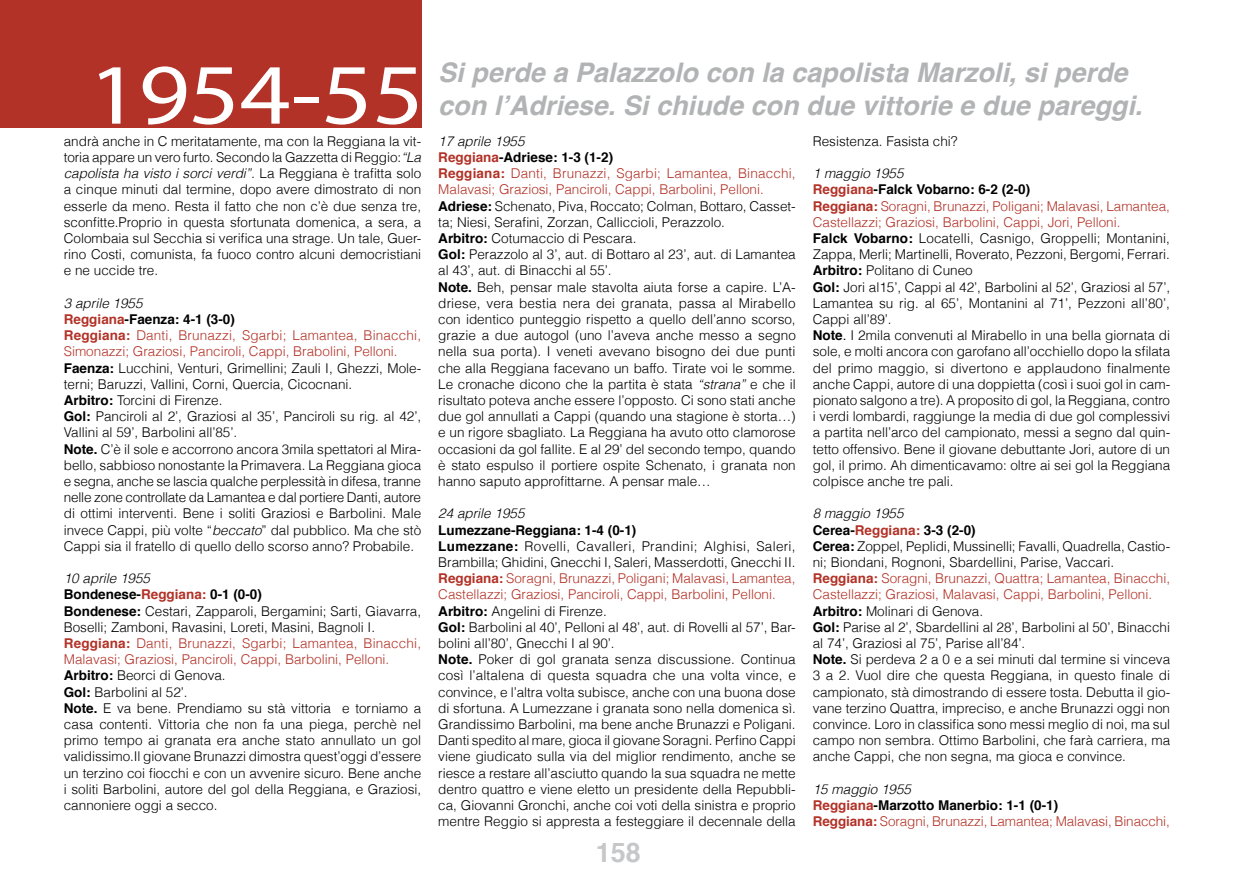
<style>
.page{position:relative;width:1234px;height:893px;background:#fff}
.page>*{position:absolute;margin:0;border:0;box-sizing:border-box;transform-origin:0 0}
.t1{font:86.55px "Myriad Pro";letter-spacing:-.005em;color:#fff;scale:1.15 1}
.t2{font:italic 700 27px/32.4px "Helvetica";color:#b1b3b4}
.t3{font:700 27px "Helvetica";color:#c6c7c8}
.t4{font:300 13.5px/16.2px "Helvetica";color:#000}
.t5{font:300 13.5px/16.2px "Helvetica";letter-spacing:-.01em;color:#b23227}
.t6{font:italic 300 13.5px "Helvetica";color:#000}
.s1{font-style:italic}
.s2{font-weight:700;color:#b23227}
.s3{font-weight:700}
.s4{color:#b23227}
.s5{font-weight:400}
.s6{font-style:italic;color:#000}
.s7{font-weight:700;color:#000}
</style>
<div class="page">
<div style="left:0;top:0;width:421px;height:127px;background:#b23227"></div>
<h1 class="t1" style="left:88px;top:41px;width:293px">1954-55</h1>
<p class="t4" style="left:64px;top:132px;width:359px;text-align:justify">andrà anche in C meritatamente, ma con la Reggiana la vit&shy;toria appare un vero furto. Secondo la Gazzetta di Reggio:<span class="s1">“La capolista ha visto i sorci verdi”.</span> La Reggiana è trafitta solo a cinque minuti dal termine, dopo avere dimostrato di non esserle da meno. Resta il fatto che non c’è due senza tre, sconfitte.Proprio in questa sfortunata domenica, a sera, a Colombaia sul Secchia si verifica una strage. Un tale, Guer&shy;rino Costi, comunista, fa fuoco contro alcuni democristiani e ne uccide tre.</p>
<p class="t4" style="left:64px;top:294px;width:359px"><span class="s1">3 aprile 1955<br></span><span class="s2">Reggiana</span><span class="s3">-Faenza: 4-1 (3-0)<br></span><span class="s2">Reggiana:</span> <span class="s4">Danti, Brunazzi, Sgarbi; Lamantea, Binacchi, Simonazzi; Graziosi, Panciroli, Cappi, Brabolini, Pelloni.<br></span><span class="s3">Faenza:</span> Lucchini, Venturi, Grimellini; Zauli I, Ghezzi, Mole&shy;terni; Baruzzi, Vallini, Corni, Quercia, Cicocnani.<br><span class="s3">Arbitro:</span> Torcini di Firenze.<br><span class="s3">Gol:</span> Panciroli al 2’, Graziosi al 35’, Panciroli su rig. al 42’, Vallini al 59’, Barbolini all’85’.<br><span class="s3">Note.</span> C’è il sole e accorrono ancora 3mila spettatori al Mira&shy;bello, sabbioso nonostante la Primavera. La Reggiana gioca e segna, anche se lascia qualche perplessità in difesa, tranne nelle zone controllate da Lamantea e dal portiere Danti, autore di ottimi interventi. Bene i soliti Graziosi e Barbolini. Male invece Cappi, più volte “<span class="s1">beccato</span>” dal pubblico. Ma che stò Cappi sia il fratello di quello dello scorso anno? Probabile.</p>
<p class="t4" style="left:64px;top:570px;width:359px"><span class="s1">10 aprile 1955<br></span><span class="s3">Bondenese-</span><span class="s2">Reggiana:</span> <span class="s3">0-1 (0-0)<br>Bondenese:</span> Cestari, Zapparoli, Bergamini; Sarti, Giavarra, Boselli; Zamboni, Ravasini, Loreti, Masini, Bagnoli I.<br><span class="s2">Reggiana:</span> <span class="s4">Danti, Brunazzi, Sgarbi; Lamantea, Binacchi, Malavasi; Graziosi, Panciroli, Cappi, Barbolini, Pelloni.<br></span><span class="s3">Arbitro:</span> Beorci di Genova.<br><span class="s3">Gol:</span> Barbolini al 52’.<br><span class="s3">Note.</span> E va bene. Prendiamo su stà vittoria e torniamo a casa contenti. Vittoria che non fa una piega, perchè nel primo tempo ai granata era anche stato annullato un gol validissimo.Il giovane Brunazzi dimostra quest’oggi d’essere un terzino coi fiocchi e con un avvenire sicuro. Bene anche i soliti Barbolini, autore del gol della Reggiana, e Graziosi, cannoniere oggi a secco.</p>
<h2 class="t2" style="left:438px;top:57px;width:705px">Si perde a Palazzolo con la capolista Marzoli, si perde con lʼAdriese. Si chiude con due vittorie e due pareggi.</h2>
<p class="t4" style="left:438px;top:132px;width:359px"><span class="s1">17 aprile 1955<br></span><span class="s2">Reggiana</span><span class="s3">-Adriese: 1-3 (1-2)<br></span><span class="s2">Reggiana:</span> <span class="s4">Danti, Brunazzi, Sgarbi; Lamantea, Binacchi, Malavasi; Graziosi, Panciroli, Cappi, Barbolini, Pelloni.<br></span><span class="s3">Adriese:</span> Schenato, Piva, Roccato; Colman, Bottaro, Casset&shy;ta; Niesi, Serafini, Zorzan, Calliccioli, Perazzolo.<br><span class="s3">Arbitro:</span> Cotumaccio di Pescara.<br><span class="s3">Gol:</span> Perazzolo al 3’, aut. di Bottaro al 23’, aut. di Lamantea al 43’, aut. di Binacchi al 55’.<br><span class="s3">Note.</span> Beh, pensar male stavolta aiuta forse a capire. L’A&shy;driese, vera bestia nera dei granata, passa al Mirabello con identico punteggio rispetto a quello dell’anno scorso, grazie a due autogol (uno l’aveva anche messo a segno nella sua porta). I veneti avevano bisogno dei due punti che alla Reggiana facevano un baffo. Tirate voi le somme.<br>Le cronache dicono che la partita è stata <span class="s1">“strana”</span> e che il risultato poteva anche essere l’opposto. Ci sono stati anche due gol annullati a Cappi (quando una stagione è storta…) e un rigore sbagliato. La Reggiana ha avuto otto clamorose occasioni da gol fallite. E al 29’ del secondo tempo, quando è stato espulso il portiere ospite Schenato, i granata non hanno saputo approfittarne. A pensar male…</p>
<p class="t6" style="left:438px;top:503px;width:88px">24 aprile 1955</p>
<p class="t4" style="left:438px;top:521px;width:359px"><span class="s3">Lumezzane-Reggiana: 1-4 (0-1)<br>Lumezzane:</span> Rovelli, Cavalleri, Prandini; Alghisi, Saleri, Brambilla; Ghidini, Gnecchi I, Saleri, Masserdotti, Gnecchi II.<br><span class="s2">Reggiana:</span> <span class="s4">Soragni, Brunazzi, Poligani; Malavasi, Lamantea, Castellazzi; Graziosi, Panciroli, Cappi, Barbolini, Pelloni.<br></span><span class="s3">Arbitro:</span> Angelini di Firenze.<br><span class="s3">Gol:</span> Barbolini al 40’, Pelloni al 48’, aut. di Rovelli al 57’, Bar&shy;bolini all’80’, Gnecchi I al 90’.<br><span class="s3">Note.</span> Poker di gol granata senza discussione. Continua così l’altalena di questa squadra che una volta vince, e convince, e l’altra volta subisce, anche con una buona dose di sfortuna. A Lumezzane i granata sono nella domenica sì.<br>Grandissimo Barbolini, ma bene anche Brunazzi e Poligani.<br>Danti spedito al mare, gioca il giovane Soragni. Perfino Cappi viene giudicato sulla via del miglior rendimento, anche se riesce a restare all’asciutto quando la sua squadra ne mette dentro quattro e viene eletto un presidente della Repubbli&shy;ca, Giovanni Gronchi, anche coi voti della sinistra e proprio mentre Reggio si appresta a festeggiare il decennale della</p>
<h2 class="t3" style="left:595px;top:831px;width:47px">158</h2>
<p class="t4" style="left:812px;top:132px;width:146px">Resistenza. Fasista chi?</p>
<p class="t4" style="left:812px;top:165px;width:359px"><span class="s1">1 maggio 1955<br></span><span class="s2">Reggiana</span><span class="s3">-Falck Vobarno: 6-2 (2-0)<br></span><span class="s2">Reggiana:</span> <span class="s4">Soragni, Brunazzi, Poligani; Malavasi, Lamantea, Castellazzi; Graziosi, Barbolini, Cappi, Jori, Pelloni.<br></span><span class="s3">Falck Vobarno:</span> Locatelli, Casnigo, Groppelli; Montanini, Zappa, Merli; Martinelli, Roverato, Pezzoni, Bergomi, Ferrari.<br><span class="s3">Arbitro:</span> Politano di Cuneo<br><span class="s3">Gol:</span> Jori al15’, Cappi al 42’, Barbolini al 52’, Graziosi al 57’, Lamantea su rig. al 65’, Montanini al 71’, Pezzoni all’80’, Cappi all’89’.<br><span class="s3">Note</span><span class="s5">.</span> I 2mila convenuti al Mirabello in una bella giornata di sole, e molti ancora con garofano all’occhiello dopo la sfilata del primo maggio, si divertono e applaudono finalmente anche Cappi, autore di una doppietta (così i suoi gol in cam&shy;pionato salgono a tre). A proposito di gol, la Reggiana, contro i verdi lombardi, raggiunge la media di due gol complessivi a partita nell’arco del campionato, messi a segno dal quin&shy;tetto offensivo. Bene il giovane debuttante Jori, autore di un gol, il primo. Ah dimenticavamo: oltre ai sei gol la Reggiana colpisce anche tre pali.</p>
<p class="t4" style="left:812px;top:505px;width:359px"><span class="s1">8 maggio 1955<br></span><span class="s3">Cerea-</span><span class="s2">Reggiana:</span> <span class="s3">3-3 (2-0)<br>Cerea:</span> Zoppel, Peplidi, Mussinelli; Favalli, Quadrella, Castio&shy;ni; Biondani, Rognoni, Sbardellini, Parise, Vaccari.<br><span class="s2">Reggiana:</span> <span class="s4">Soragni, Brunazzi, Quattra; Lamantea, Binacchi, Castellazzi; Graziosi, Malavasi, Cappi, Barbolini, Pelloni.<br></span><span class="s3">Arbitro:</span> Molinari di Genova.<br><span class="s3">Gol:</span> Parise al 2’, Sbardellini al 28’, Barbolini al 50’, Binacchi al 74’, Graziosi al 75’, Parise all’84’.<br><span class="s3">Note.</span> Si perdeva 2 a 0 e a sei minuti dal termine si vinceva 3 a 2. Vuol dire che questa Reggiana, in questo finale di campionato, stà dimostrando di essere tosta. Debutta il gio&shy;vane terzino Quattra, impreciso, e anche Brunazzi oggi non convince. Loro in classifica sono messi meglio di noi, ma sul campo non sembra. Ottimo Barbolini, che farà carriera, ma anche Cappi, che non segna, ma gioca e convince.</p>
<p class="t5" style="left:812px;top:780px;width:358px"><span class="s6">15 maggio 1955<br></span><span class="s3">Reggiana</span><span class="s7">-Marzotto Manerbio: 1-1 (0-1)<br></span><span class="s3">Reggiana:</span> Soragni, Brunazzi, Lamantea; Malavasi, Binacchi,</p>
</div>
